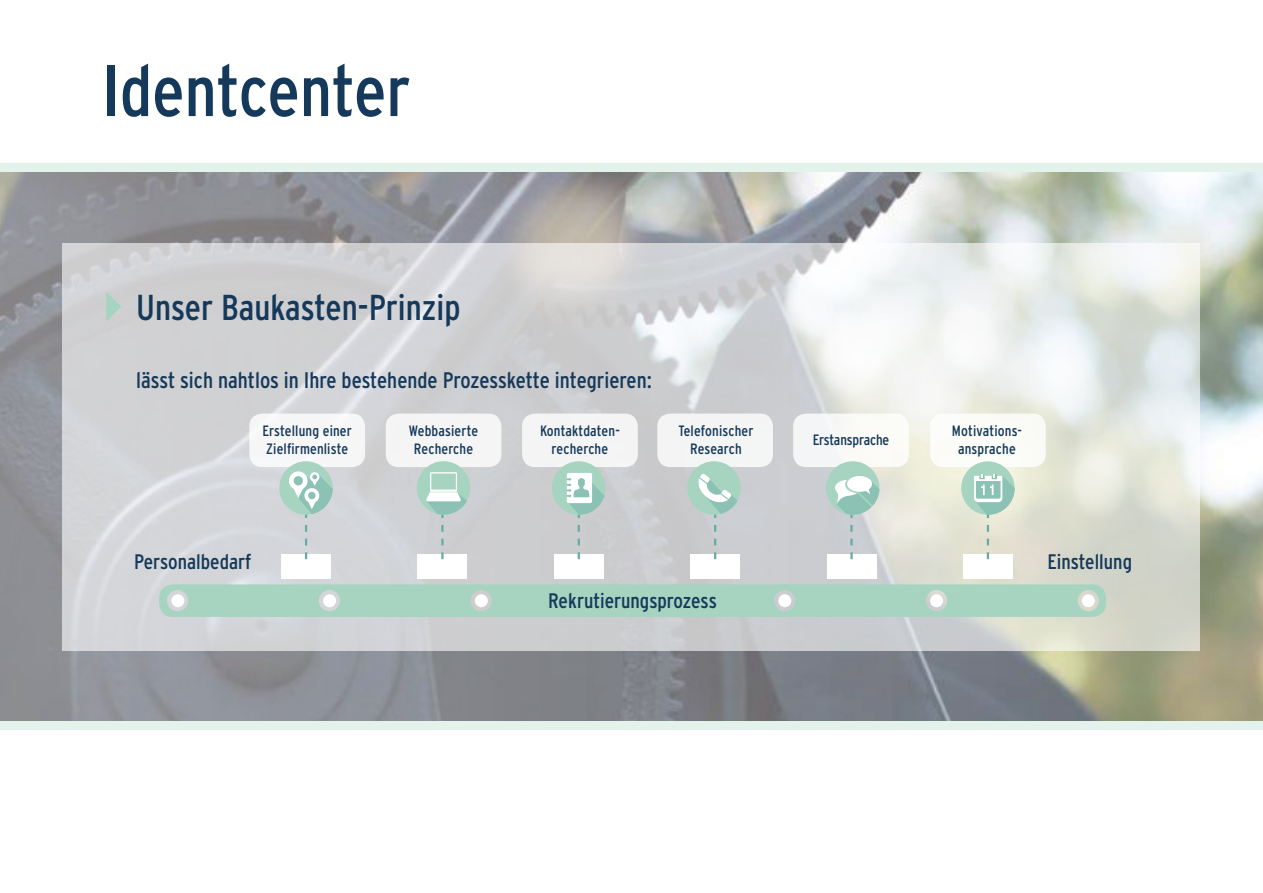
<style>
.page{position:relative;width:1263px;height:893px;background:#fff}
.page>*{position:absolute;margin:0;border:0;box-sizing:border-box;transform-origin:0 0}
.t1{font:condensed 72px "Interstate";color:#15395a}
.t2{font:condensed 36px "Interstate";color:#15395a}
.t3{font:condensed 22.5px "Interstate";color:#15395a}
.t4{font:condensed 21px "Interstate";color:#15395a}
.t5{font:condensed 15px/18px "Interstate";letter-spacing:.01em;color:#15395a;text-align:center}
.t6{font:condensed 15px "Interstate";letter-spacing:-.01em;color:#15395a}
</style>
<div class="page">
<img style="left:0;top:172px;width:1263px;height:549px">
<div style="left:0;top:164px;width:1263px;height:8px;background:#e4f2ec"></div>
<div style="left:0;top:721px;width:1263px;height:8px;background:#e4f2ec"></div>
<svg style="left:63px;top:243px;width:1137px;height:407px;background:#d7d9d8"></svg>
<svg style="left:106px;top:292px;width:15px;height:30px"></svg>
<svg style="left:159px;top:584px;width:947px;height:33px;background:#a8d3c1"></svg>
<div style="left:171px;top:594px;width:13px;height:13px;background:#fff;border-radius:50%"></div>
<div style="left:323px;top:594px;width:13px;height:13px;background:#fff;border-radius:50%"></div>
<div style="left:475px;top:594px;width:13px;height:13px;background:#fff;border-radius:50%"></div>
<div style="left:778px;top:594px;width:13px;height:13px;background:#fff;border-radius:50%"></div>
<div style="left:930px;top:594px;width:13px;height:13px;background:#fff;border-radius:50%"></div>
<div style="left:1082px;top:594px;width:13px;height:13px;background:#fff;border-radius:50%"></div>
<div style="left:281px;top:555px;width:50px;height:24px;background:#fff"></div>
<div style="left:418px;top:555px;width:49px;height:24px;background:#fff"></div>
<div style="left:554px;top:555px;width:49px;height:24px;background:#fff"></div>
<div style="left:690px;top:555px;width:50px;height:24px;background:#fff"></div>
<div style="left:827px;top:555px;width:49px;height:24px;background:#fff"></div>
<div style="left:963px;top:555px;width:50px;height:24px;background:#fff"></div>
<div style="left:249px;top:414px;width:116px;height:53px;background:#f6f6f7;border-radius:13px"></div>
<div style="left:386px;top:414px;width:115px;height:53px;background:#f5f5f6;border-radius:13px"></div>
<div style="left:522px;top:414px;width:116px;height:53px;background:#f4f4f5;border-radius:13px"></div>
<div style="left:657px;top:414px;width:116px;height:53px;background:#f4f5f5;border-radius:13px"></div>
<div style="left:793px;top:414px;width:116px;height:53px;background:#faf9f7;border-radius:13px"></div>
<div style="left:930px;top:414px;width:116px;height:53px;background:#fcfcf8;border-radius:13px"></div>
<div style="left:826px;top:461px;width:53px;height:54px;background:#a6d4c0;border-radius:50%"></div>
<svg style="left:835px;top:476px;width:44px;height:83px;background:#c7d7d4"></svg>
<div style="left:552px;top:461px;width:53px;height:54px;background:#a6d4c0;border-radius:50%"></div>
<svg style="left:567px;top:473px;width:37px;height:86px"></svg>
<div style="left:279px;top:461px;width:54px;height:54px;background:#a6d4c0;border-radius:50%"></div>
<svg style="left:289px;top:471px;width:44px;height:88px"></svg>
<div style="left:417px;top:461px;width:53px;height:54px;background:#a6d4c0;border-radius:50%"></div>
<svg style="left:426px;top:472px;width:41px;height:87px"></svg>
<div style="left:687px;top:461px;width:54px;height:54px;background:#a6d4c0;border-radius:50%"></div>
<svg style="left:695px;top:474px;width:42px;height:85px"></svg>
<div style="left:961px;top:461px;width:53px;height:54px;background:#a6d4c0;border-radius:50%"></div>
<svg style="left:974px;top:474px;width:41px;height:85px;background:#cbddcf"></svg>
<h1 class="t1" style="left:102px;top:47px;width:310px">Identcenter</h1>
<h2 class="t2" style="left:136px;top:286px;width:326px">Unser Baukasten-Prinzip</h2>
<h3 class="t3" style="left:136px;top:367px;width:517px">lässt sich nahtlos in Ihre bestehende Prozesskette integrieren:</h3>
<p class="t5" style="left:262px;top:422px;width:91px;text-align:left">Erstellung einer<br>Zielfirmenliste</p>
<p class="t5" style="left:409px;top:422px;width:71px">Webbasierte<br>Recherche</p>
<p class="t5" style="left:540px;top:422px;width:81px">Kontaktdaten&shy;recherche</p>
<p class="t5" style="left:952px;top:422px;width:72px">Motivations&shy;ansprache</p>
<p class="t5" style="left:678px;top:422px;width:77px">Telefonischer<br>Research</p>
<p class="t6" style="left:813px;top:430px;width:78px">Erstansprache</p>
<h3 class="t4" style="left:134px;top:548px;width:119px">Personalbedarf</h3>
<h3 class="t4" style="left:1047px;top:548px;width:86px">Einstellung</h3>
<h3 class="t4" style="left:548px;top:587px;width:170px">Rekrutierungsprozess</h3>
</div>
